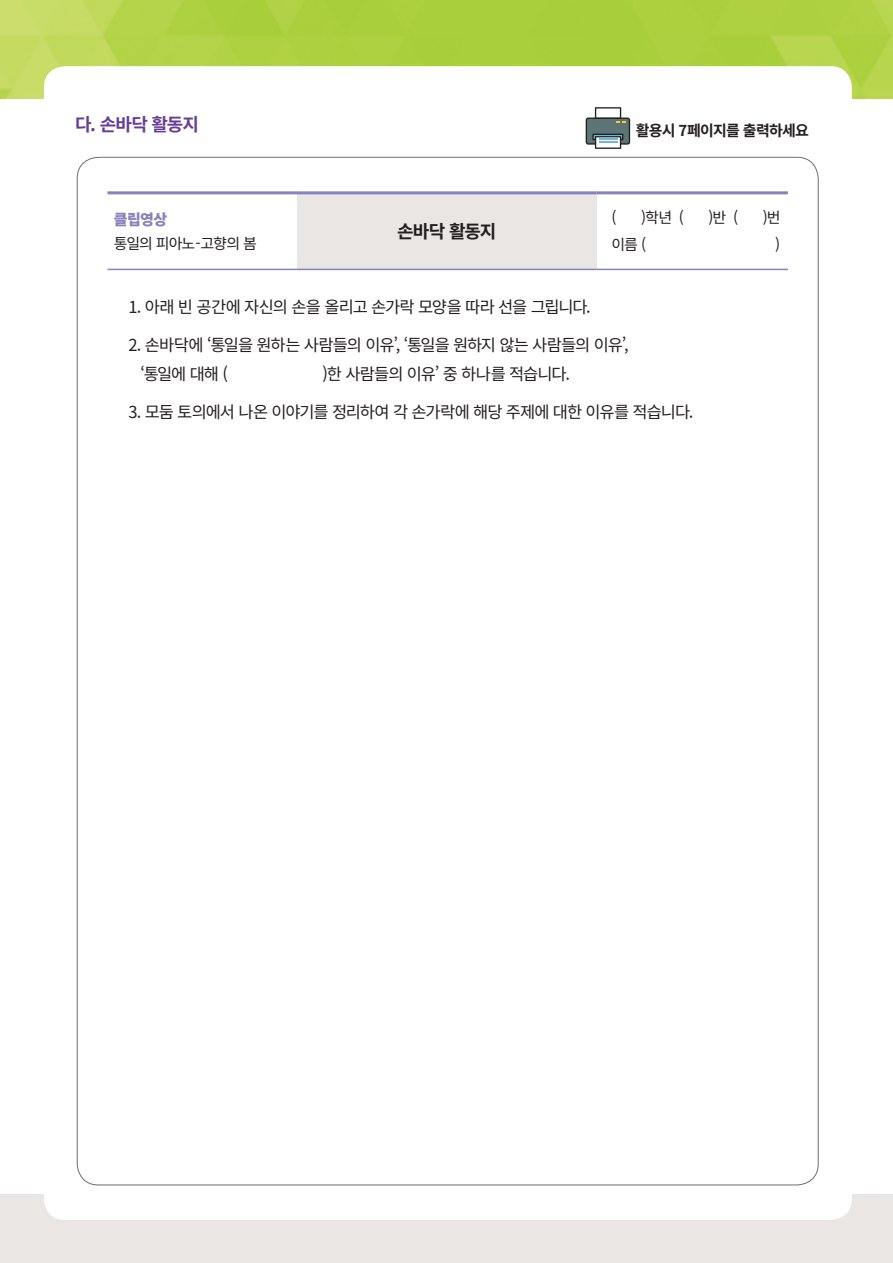
<style>
.page{position:relative;width:893px;height:1263px;background:#fff}
.page>*{position:absolute;margin:0;border:0;box-sizing:border-box;transform-origin:0 0}
.t1{font:700 18px "Noto Sans CJ Kkr";letter-spacing:-.055em;color:#663e98}
.t2{font:700 18px "Noto Sans CJ Kkr";letter-spacing:-.055em;color:#231f20}
.t3{font:16.5px/29.5px "Noto Sans CJ Kkr";letter-spacing:-.065em;color:#231f20}
.t4{font:15px "Noto Sans CJ Kkr";letter-spacing:-.065em;color:#231f20}
.t5{font:700 15px "Noto Sans CJ Kkr";letter-spacing:-.05em;color:#231f20}
.t6{font:900 15px "Noto Sans CJ Kkr";color:#8781bd}
</style>
<div class="page">
<img style="left:0;top:0;width:893px;height:99px">
<div style="left:0;top:1194px;width:893px;height:69px;background:#eae6e3"></div>
<div style="left:44px;top:66px;width:808px;height:269px;background:#fff;border-radius:21px"></div>
<div style="left:44px;top:1044px;width:808px;height:176px;background:#fff;border-radius:21px"></div>
<svg style="left:586px;top:107px;width:44px;height:42px"></svg>
<div style="left:297px;top:193px;width:299px;height:76px;background:#eae6e3"></div>
<hr style="left:107px;top:269px;width:190px;height:1px;background:#8781bd">
<hr style="left:297px;top:269px;width:299px;height:1px;background:#8781bd">
<hr style="left:596px;top:269px;width:192px;height:1px;background:#8781bd">
<hr style="left:107px;top:191px;width:190px;height:3px;background:#8781bd">
<hr style="left:297px;top:191px;width:299px;height:3px;background:#8781bd">
<hr style="left:596px;top:191px;width:192px;height:3px;background:#8781bd">
<p class="t1" style="left:75px;top:115px;width:125px">다. 손바닥 활동지</p>
<p class="t5" style="left:636px;top:122px;width:175px">활용시 7페이지를 출력하세요</p>
<p class="t6" style="left:114px;top:211px;width:55px">클립영상</p>
<p class="t4" style="left:114px;top:235px;width:145px">통일의 피아노 - 고향의 봄</p>
<p class="t2" style="left:397px;top:221px;width:101px">손바닥 활동지</p>
<p class="t4" style="left:611px;top:209px;width:7px">(</p>
<p class="t4" style="left:641px;top:209px;width:44px">)학년 (</p>
<p class="t4" style="left:708px;top:209px;width:31px">)반 (</p>
<p class="t4" style="left:763px;top:209px;width:19px">)번</p>
<p class="t4" style="left:611px;top:236px;width:36px">이름 (</p>
<p class="t4" style="left:775px;top:236px;width:7px">)</p>
<p class="t3" style="left:128px;top:292px;width:464px">1. 아래 빈 공간에 자신의 손을 올리고 손가락 모양을 따라 선을 그립니다.</p>
<p class="t3" style="left:140px;top:330px;width:490px;text-indent:-12px">2. 손바닥에 ‘통일을 원하는 사람들의 이유’, ‘통일을 원하지 않는 사람들의 이유’, ‘통일에 대해 (</p>
<p class="t3" style="left:322px;top:360px;width:249px">)한 사람들의 이유’ 중 하나를 적습니다.</p>
<p class="t3" style="left:128px;top:398px;width:566px">3. 모둠 토의에서 나온 이야기를 정리하여 각 손가락에 해당 주제에 대한 이유를 적습니다.</p>
</div>
